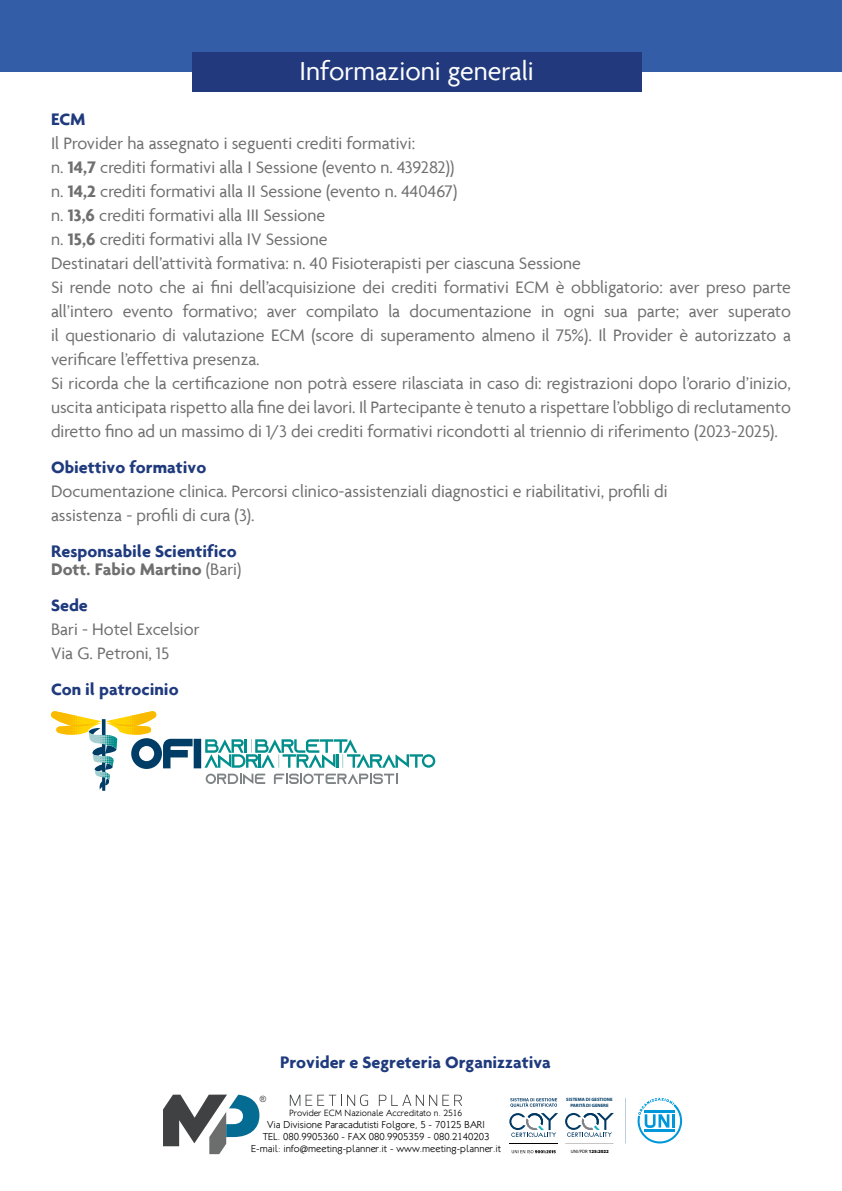
<style>
.page{position:relative;width:842px;height:1191px;background:#fff}
.page>*{position:absolute;margin:0;border:0;box-sizing:border-box;transform-origin:0 0}
.t1{font:28px "Agenda";color:#fff}
.t2{font:18px/24px "Agenda";color:#706f6f}
.t3{font:700 18px/18px "Agenda";color:#1f3a7d}
.t4{font:300 10.2px/12px "Klill";color:#000;text-align:center}
.t5{font:300 9.2px "Klill";color:#000}
.t6{font:8.6px "Arial";color:#404142}
.t7{font:700 4.6px/5.6px "Myriad Pro";color:#003c67;text-align:center}
.t8{font:900 4.6px "Myriad Pro";color:#000}
.s1{font-weight:700}
.s2{color:#706f6f}
.s3{font-weight:400;color:#706f6f}
.s4{font-weight:400}
</style>
<div class="page">
<div style="left:0;top:0;width:842px;height:72px;background:#345da8"></div>
<div style="left:192px;top:52px;width:450px;height:39px;background:#223a7d"></div>
<svg style="left:290px;top:1094px;width:10px;height:11px"></svg>
<svg style="left:306px;top:1094px;width:62px;height:12px"></svg>
<svg style="left:379px;top:1094px;width:83px;height:11px"></svg>
<svg style="left:163px;top:1094px;width:96px;height:60px"></svg>
<svg style="left:510px;top:1098px;width:47px;height:9px"></svg>
<svg style="left:509px;top:1113px;width:49px;height:24px"></svg>
<hr style="left:509px;top:1143px;width:49px;height:1px;background:#000">
<svg style="left:512px;top:1150px;width:44px;height:3px"></svg>
<svg style="left:565px;top:1143px;width:48px;height:1px"></svg>
<svg style="left:625px;top:1098px;width:1px;height:45px"></svg>
<svg style="left:637px;top:1097px;width:45px;height:46px"></svg>
<svg style="left:565px;top:1113px;width:49px;height:23px"></svg>
<svg style="left:51px;top:711px;width:384px;height:79px"></svg>
<h1 class="t1" style="left:300px;top:54px;width:236px">Informazioni generali</h1>
<p class="t3" style="left:51px;top:109px;width:36px">ECM</p>
<p class="t2" style="left:51px;top:130px;width:741px">Il Provider ha assegnato i seguenti crediti formativi:<br>n. <span class="s1">14,7</span> crediti formativi alla I Sessione (evento n. 439282))<br>n. <span class="s1">14,2</span> crediti formativi alla II Sessione (evento n. 440467)<br>n. <span class="s1">13,6</span> crediti formativi alla III Sessione<br>n. <span class="s1">15,6</span> crediti formativi alla IV Sessione<br>Destinatari dell’attività formativa: n. 40 Fisioterapisti per ciascuna Sessione<br>Si rende noto che ai fini dell’acquisizione dei crediti formativi ECM è obbligatorio: aver preso parte all’intero evento formativo; aver compilato la documentazione in ogni sua parte; aver superato il questionario di valutazione ECM (score di superamento almeno il 75%). Il Provider è autorizzato a verificare l’effettiva presenza.<br>Si ricorda che la certificazione non potrà essere rilasciata in caso di: registrazioni dopo l’orario d’inizio, uscita anticipata rispetto alla fine dei lavori. Il Partecipante è tenuto a rispettare l’obbligo di reclutamento diretto fino ad un massimo di 1/3 dei crediti formativi ricondotti al triennio di riferimento (2023-2025).</p>
<p class="t3" style="left:51px;top:457px;width:157px">Obiettivo formativo</p>
<p class="t2" style="left:51px;top:478px;width:618px">Documentazione clinica. Percorsi clinico-assistenziali diagnostici e riabilitativi, profili di assistenza - profili di cura (3).</p>
<p class="t3" style="left:51px;top:541px;width:192px">Responsabile Scientifico<br><span class="s2">Dott. Fabio Martino</span> <span class="s3">(Bari)</span></p>
<p class="t3" style="left:51px;top:595px;width:38px">Sede</p>
<p class="t2" style="left:51px;top:616px;width:150px">Bari - Hotel Excelsior<br>Via G. Petroni, 15</p>
<p class="t3" style="left:51px;top:679px;width:129px">Con il patrocinio</p>
<p class="t6" style="left:260px;top:1093px;width:8px">®</p>
<p class="t3" style="left:280px;top:1053px;width:272px">Provider e Segreteria Organizzativa</p>
<p class="t5" style="left:290px;top:1107px;width:174px">Provider ECM Nazionale Accreditato n. 2516</p>
<p class="t4" style="left:251px;top:1118px;width:252px">Via Divisione Paracadutisti Folgore, 5 - 70125 BARI<br>TEL. 080.9905360 - FAX 080.9905359 - 080.2140203<br>E-mail: info@meeting-planner.it - www.meeting-planner.it</p>
<p class="t7" style="left:566px;top:1096px;width:48px">SISTEMA DI GESTIONE<br>PARITÀ DI GENERE</p>
<p class="t8" style="left:571px;top:1149px;width:40px"><span class="s4">UNI/PDR</span> 125:2022</p>
</div>
